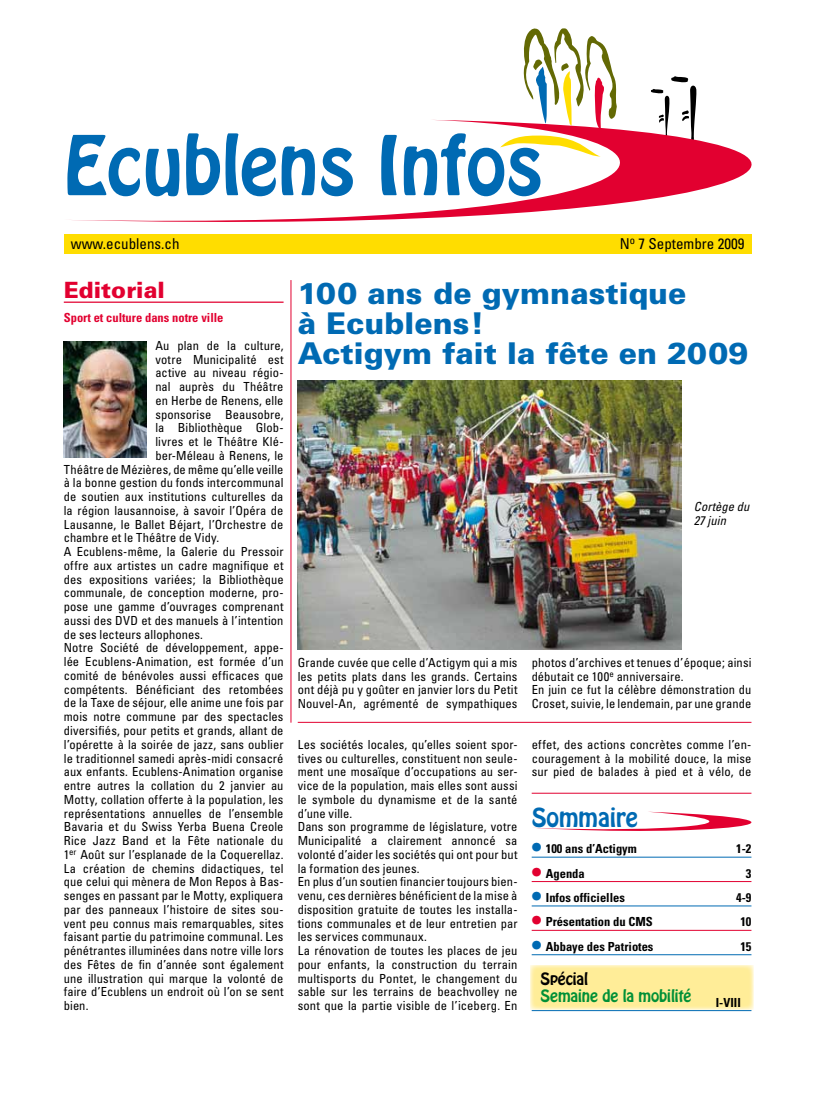
<style>
.page{position:relative;width:833px;height:1099px;background:#fff}
.page>*{position:absolute;margin:0;border:0;box-sizing:border-box;transform-origin:0 0}
.t1{font:72.5px "Hobo";color:#006ab3}
.t2{font:900 30px/30px "Univers";color:#006ab3}
.t3{font:23.12px "Hobo";color:#006ab3}
.t4{font:900 22.5px "Univers";color:#e20030}
.t5{font:condensed 15px "Univers";color:#000}
.t6{font:15px "Hobo";letter-spacing:-.005em;color:#009037}
.t7{font:15px "Hobo";letter-spacing:-.01em;color:#000}
.t8{font:condensed 12.5px/13.8px "Univers";letter-spacing:.01em;color:#000}
.t9{font:700 condensed 12.5px "Univers";color:#000}
.t10{font:700 condensed 12.5px "Univers";color:#e20030}
.t11{font:italic condensed 12.5px/13.8px "Univers";letter-spacing:.005em;color:#000}
.s1{font-family:"Universal Newswith Comm Pi";font-weight:400;font-stretch:normal;font-size:17.5px;color:#006ab3}
.s2{font-family:"Universal Newswith Comm Pi";font-weight:400;font-stretch:normal;font-size:17.5px;color:#e20030}
</style>
<div class="page">
<div style="left:530px;top:964px;width:223px;height:46px;background:#ffed98"></div>
<div style="left:64px;top:234px;width:687px;height:19px;background:#fd0"></div>
<svg style="left:523px;top:28px;width:94px;height:92px"></svg>
<svg style="left:651px;top:76px;width:45px;height:44px"></svg>
<svg style="left:72px;top:120px;width:679px;height:102px"></svg>
<hr style="left:64px;top:301px;width:219px;height:2px;background:#e20030">
<img style="left:64px;top:342px;width:82px;height:116px">
<hr style="left:291px;top:280px;width:1px;height:442px;background:#e20030">
<hr style="left:531px;top:856px;width:220px;height:1px;background:#006ab3">
<hr style="left:531px;top:881px;width:220px;height:1px;background:#e20030">
<hr style="left:531px;top:905px;width:220px;height:1px;background:#006ab3">
<hr style="left:531px;top:930px;width:220px;height:1px;background:#e20030">
<hr style="left:531px;top:954px;width:220px;height:1px;background:#006ab3">
<hr style="left:531px;top:1010px;width:220px;height:1px;background:#006ab3">
<svg style="left:534px;top:811px;width:217px;height:19px"></svg>
<hr style="left:531px;top:792px;width:220px;height:1px;background:#e20030">
<hr style="left:298px;top:722px;width:453px;height:1px;background:#e20030">
<img style="left:298px;top:381px;width:383px;height:268px">
<h1 class="t1" style="left:64px;top:115px;width:481px">Ecublens Infos</h1>
<p class="t5" style="left:71px;top:234px;width:110px">www.ecublens.ch</p>
<p class="t5" style="left:620px;top:234px;width:126px">N<sup>o</sup> 7 Septembre 2009</p>
<h3 class="t4" style="left:64px;top:276px;width:103px">Editorial</h3>
<p class="t10" style="left:64px;top:310px;width:161px">Sport et culture dans notre ville</p>
<p class="t8" style="left:155px;top:338px;width:130px">Au plan de la culture,</p>
<p class="t8" style="left:155px;top:352px;width:130px">votre Municipalité est</p>
<p class="t8" style="left:155px;top:366px;width:130px">active au niveau régio-</p>
<p class="t8" style="left:155px;top:379px;width:130px">nal auprès du Théâtre</p>
<p class="t8" style="left:155px;top:393px;width:130px">en Herbe de Renens, elle</p>
<p class="t8" style="left:155px;top:407px;width:130px">sponsorise Beausobre,</p>
<p class="t8" style="left:155px;top:421px;width:130px">la Bibliothèque Glob-</p>
<p class="t8" style="left:155px;top:434px;width:130px">livres et le Théâtre Klé-</p>
<p class="t8" style="left:155px;top:448px;width:130px">ber-Méleau à Renens, le</p>
<p class="t8" style="left:64px;top:462px;width:221px">Théâtre de Mézières, de même qu’elle veille</p>
<p class="t8" style="left:64px;top:476px;width:221px">à la bonne gestion du fonds intercommunal</p>
<p class="t8" style="left:64px;top:489px;width:221px">de soutien aux institutions culturelles da</p>
<p class="t8" style="left:64px;top:503px;width:221px">la région lausannoise, à savoir l’Opéra de</p>
<p class="t8" style="left:64px;top:517px;width:221px">Lausanne, le Ballet Béjart, l’Orchestre de</p>
<p class="t8" style="left:64px;top:531px;width:157px">chambre et le Théâtre de Vidy.</p>
<p class="t8" style="left:64px;top:544px;width:221px">A Ecublens-même, la Galerie du Pressoir</p>
<p class="t8" style="left:64px;top:558px;width:221px">offre aux artistes un cadre magnifique et</p>
<p class="t8" style="left:64px;top:572px;width:221px">des expositions variées; la Bibliothèque</p>
<p class="t8" style="left:64px;top:586px;width:221px">communale, de conception moderne, pro-</p>
<p class="t8" style="left:64px;top:599px;width:221px">pose une gamme d’ouvrages comprenant</p>
<p class="t8" style="left:64px;top:613px;width:221px">aussi des DVD et des manuels à l’intention</p>
<p class="t8" style="left:64px;top:627px;width:141px">de ses lecteurs allophones.</p>
<p class="t8" style="left:64px;top:641px;width:221px">Notre Société de développement, appe-</p>
<p class="t8" style="left:64px;top:654px;width:221px">lée Ecublens-Animation, est formée d’un</p>
<p class="t8" style="left:64px;top:668px;width:221px">comité de bénévoles aussi efficaces que</p>
<p class="t8" style="left:64px;top:682px;width:221px">compétents. Bénéficiant des retombées</p>
<p class="t8" style="left:64px;top:696px;width:221px">de la Taxe de séjour, elle anime une fois par</p>
<p class="t8" style="left:64px;top:709px;width:221px">mois notre commune par des spectacles</p>
<p class="t8" style="left:64px;top:723px;width:221px">diversifiés, pour petits et grands, allant de</p>
<p class="t8" style="left:64px;top:737px;width:221px">l’opérette à la soirée de jazz, sans oublier</p>
<p class="t8" style="left:64px;top:751px;width:221px">le traditionnel samedi après-midi consacré</p>
<p class="t8" style="left:64px;top:764px;width:221px">aux enfants. Ecublens-Animation organise</p>
<p class="t8" style="left:64px;top:778px;width:221px">entre autres la collation du 2 janvier au</p>
<p class="t8" style="left:64px;top:792px;width:221px">Motty, collation offerte à la population, les</p>
<p class="t8" style="left:64px;top:806px;width:221px">représentations annuelles de l’ensemble</p>
<p class="t8" style="left:64px;top:819px;width:221px">Bavaria et du Swiss Yerba Buena Creole</p>
<p class="t8" style="left:64px;top:833px;width:221px">Rice Jazz Band et la Fête nationale du</p>
<p class="t8" style="left:64px;top:847px;width:221px">1<sup>er</sup> Août sur l’esplanade de la Coquerellaz.</p>
<p class="t8" style="left:64px;top:861px;width:221px">La création de chemins didactiques, tel</p>
<p class="t8" style="left:64px;top:874px;width:221px">que celui qui mènera de Mon Repos à Bas-</p>
<p class="t8" style="left:64px;top:888px;width:221px">senges en passant par le Motty, expliquera</p>
<p class="t8" style="left:64px;top:902px;width:221px">par des panneaux l’histoire de sites sou-</p>
<p class="t8" style="left:64px;top:916px;width:221px">vent peu connus mais remarquables, sites</p>
<p class="t8" style="left:64px;top:929px;width:221px">faisant partie du patrimoine communal. Les</p>
<p class="t8" style="left:64px;top:943px;width:221px">pénétrantes illuminées dans notre ville lors</p>
<p class="t8" style="left:64px;top:957px;width:221px">des Fêtes de fin d’année sont également</p>
<p class="t8" style="left:64px;top:971px;width:221px">une illustration qui marque la volonté de</p>
<p class="t8" style="left:64px;top:984px;width:221px">faire d’Ecublens un endroit où l’on se sent</p>
<p class="t8" style="left:64px;top:998px;width:26px">bien.</p>
<h2 class="t2" style="left:298px;top:278px;width:452px">100 ans de gymnastique<br>à Ecublens!<br>Actigym fait la fête en 2009</h2>
<p class="t11" style="left:694px;top:500px;width:57px">Cortège du<br>27 juin</p>
<p class="t8" style="left:298px;top:655px;width:221px;text-align:justify">Grande cuvée que celle d’Actigym qui a mis les petits plats dans les grands. Certains ont déjà pu y goûter en janvier lors du Petit Nouvel-An, agrémenté de sympathiques</p>
<p class="t8" style="left:531px;top:655px;width:221px">photos d’archives et tenues d’époque; ainsi débutait ce 100<sup>e</sup> anniversaire.<br>En juin ce fut la célèbre démonstration du Croset, suivie, le lendemain, par une grande</p>
<p class="t8" style="left:298px;top:737px;width:221px">Les sociétés locales, qu’elles soient spor&shy;tives ou culturelles, constituent non seule&shy;ment une mosaïque d’occupations au ser&shy;vice de la population, mais elles sont aussi le symbole du dynamisme et de la santé d’une ville.<br>Dans son programme de législature, votre Municipalité a clairement annoncé sa volonté d’aider les sociétés qui ont pour but la formation des jeunes.<br>En plus d’un soutien financier toujours bien&shy;venu, ces dernières bénéficient de la mise à disposition gratuite de toutes les installa&shy;tions communales et de leur entretien par les services communaux.<br>La rénovation de toutes les places de jeu pour enfants, la construction du terrain multisports du Pontet, le changement du sable sur les terrains de beachvolley ne sont que la partie visible de l’iceberg. En</p>
<p class="t8" style="left:531px;top:737px;width:221px;text-align:justify">effet, des actions concrètes comme l’en&shy;couragement à la mobilité douce, la mise sur pied de balades à pied et à vélo, de</p>
<h3 class="t3" style="left:531px;top:801px;width:108px">Sommaire</h3>
<p class="t9" style="left:531px;top:841px;width:107px"><span class="s1">c</span> 100 ans d’Actigym</p>
<p class="t9" style="left:736px;top:841px;width:17px">1-2</p>
<p class="t9" style="left:531px;top:865px;width:55px"><span class="s2">c</span> Agenda</p>
<p class="t9" style="left:746px;top:865px;width:7px">3</p>
<p class="t9" style="left:531px;top:890px;width:95px"><span class="s1">c</span> Infos officielles</p>
<p class="t9" style="left:736px;top:890px;width:17px">4-9</p>
<p class="t9" style="left:531px;top:914px;width:123px"><span class="s2">c</span> Présentation du CMS</p>
<p class="t9" style="left:740px;top:914px;width:13px">10</p>
<p class="t9" style="left:531px;top:938px;width:123px"><span class="s1">c</span> Abbaye des Patriotes</p>
<p class="t9" style="left:740px;top:938px;width:13px">15</p>
<p class="t7" style="left:540px;top:968px;width:49px">Spécial</p>
<p class="t6" style="left:540px;top:985px;width:152px">Semaine de la mobilité</p>
<p class="t9" style="left:716px;top:994px;width:27px">I-VIII</p>
</div>
